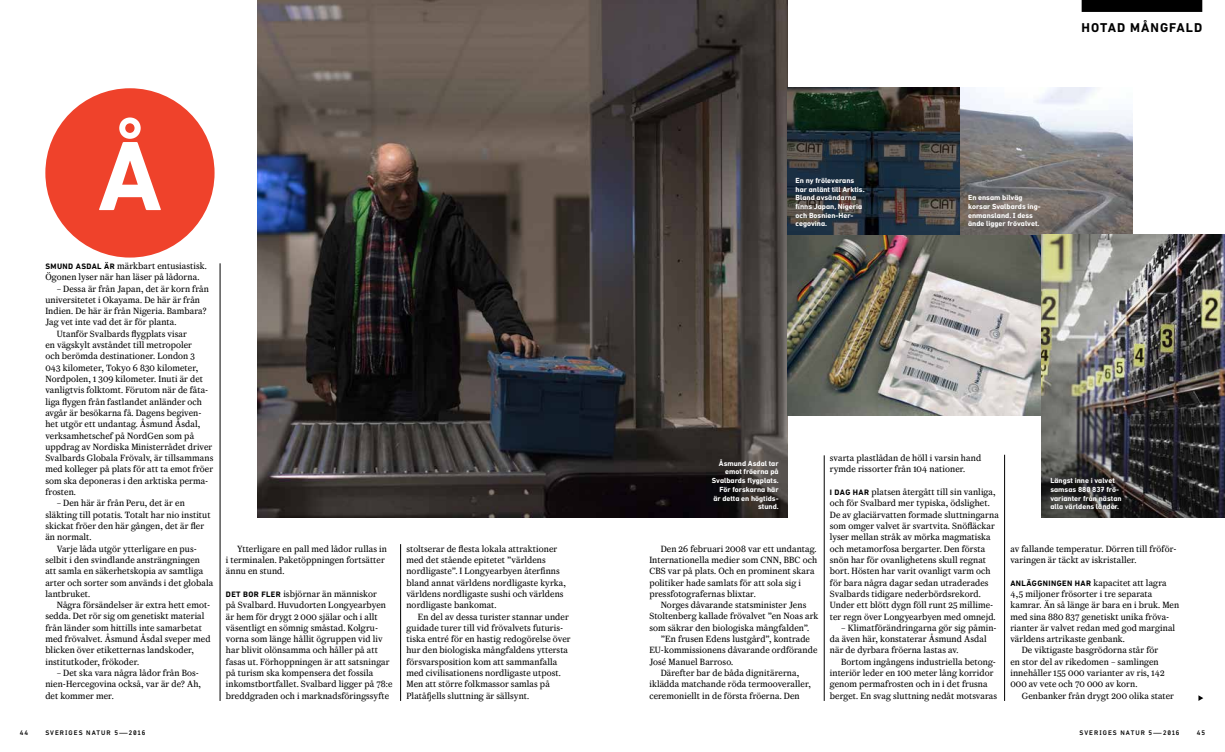
<style>
.page{position:relative;width:1225px;height:752px;background:#fff}
.page>*{position:absolute;margin:0;border:0;box-sizing:border-box;transform-origin:0 0}
.t1{font:700 100px "DIN Next W1 G";color:#fff}
.t2{font:700 13px "DIN Next W1 G";letter-spacing:.075em;color:#000}
.t3{font:9.5px/11.3px "Caponi Text";letter-spacing:.01em;color:#000}
.t4{font:700 7.5px/8.7px "DIN Next W1 G";color:#fff}
.t5{font:500 6.8px "DIN Next W1 G";letter-spacing:.15em;color:#000}
.s1{font-family:"DIN Next W1 G";font-weight:700;font-size:8px}
</style>
<div class="page">
<div style="left:45px;top:88px;width:169px;height:169px;background:#ef422b;border-radius:50%"></div>
<hr style="left:824px;top:455px;width:1px;height:245px;background:#000">
<hr style="left:220px;top:263px;width:1px;height:437px;background:#000">
<hr style="left:400px;top:544px;width:1px;height:156px;background:#000">
<hr style="left:1004px;top:454px;width:1px;height:246px;background:#000">
<svg style="left:1198px;top:695px;width:5px;height:5px"></svg>
<div style="left:1081px;top:0;width:121px;height:12px;background:#000"></div>
<img style="left:257px;top:0;width:530px;height:517px">
<img style="left:787px;top:235px;width:254px;height:180px">
<img style="left:959px;top:88px;width:173px;height:147px">
<svg style="left:787px;top:88px;width:172px;height:147px;background:#2c3436"></svg>
<img style="left:1041px;top:235px;width:184px;height:282px">
<h1 class="t1" style="left:98px;top:117px;width:66px">Å</h1>
<p class="t3" style="left:45px;top:259px;width:163px"><span class="s1">SMUND ASDAL ÄR</span> märkbart entusiastisk.<br>Ögonen lyser när han läser på lådorna.</p>
<p class="t3" style="left:57px;top:282px;width:154px">– Dessa är från Japan, det är korn från</p>
<p class="t3" style="left:45px;top:293px;width:156px">universitetet i Okayama. De här är från</p>
<p class="t3" style="left:45px;top:304px;width:163px">Indien. De här är från Nigeria. Bambara?</p>
<p class="t3" style="left:45px;top:316px;width:133px">Jag vet inte vad det är för planta.</p>
<p class="t3" style="left:57px;top:327px;width:132px">Utanför Svalbards flygplats visar</p>
<p class="t3" style="left:45px;top:338px;width:148px">en vägskylt avståndet till metropoler</p>
<p class="t3" style="left:45px;top:349px;width:151px">och berömda destinationer. London 3</p>
<p class="t3" style="left:45px;top:361px;width:154px">043 kilometer, Tokyo 6 830 kilometer,</p>
<p class="t3" style="left:45px;top:372px;width:159px">Nordpolen, 1 309 kilometer. Inuti är det</p>
<p class="t3" style="left:45px;top:383px;width:164px">vanligtvis folktomt. Förutom när de fåta-</p>
<p class="t3" style="left:45px;top:395px;width:158px">liga flygen från fastlandet anländer och</p>
<p class="t3" style="left:45px;top:406px;width:158px">avgår är besökarna få. Dagens begiven-</p>
<p class="t3" style="left:45px;top:417px;width:156px">het utgör ett undantag. Åsmund Åsdal,</p>
<p class="t3" style="left:45px;top:429px;width:150px">verksamhetschef på NordGen som på</p>
<p class="t3" style="left:45px;top:440px;width:168px">uppdrag av Nordiska Ministerrådet driver</p>
<p class="t3" style="left:45px;top:451px;width:169px">Svalbards Globala Frövalv, är tillsammans</p>
<p class="t3" style="left:45px;top:462px;width:169px">med kolleger på plats för att ta emot fröer</p>
<p class="t3" style="left:45px;top:474px;width:164px">som ska deponeras i den arktiska perma-</p>
<p class="t3" style="left:45px;top:485px;width:32px">frosten.</p>
<p class="t3" style="left:45px;top:496px;width:167px;text-indent:11px">– Den här är från Peru, det är en släkting till potatis. Totalt har nio institut skickat fröer den här gången, det är fler än normalt.</p>
<p class="t3" style="left:45px;top:541px;width:169px;text-indent:11px">Varje låda utgör ytterligare en pus&shy;selbit i den svindlande ansträngningen att samla en säkerhetskopia av samtliga arter och sorter som används i det globala lantbruket.</p>
<p class="t3" style="left:45px;top:598px;width:167px;text-indent:11px">Några försändelser är extra hett emot&shy;sedda. Det rör sig om genetiskt material från länder som hittills inte samarbetat med frövalvet. Åsmund Åsdal sveper med blicken över etiketternas landskoder, institutkoder, frökoder.</p>
<p class="t3" style="left:45px;top:666px;width:157px;text-indent:11px">– Det ska vara några lådor från Bos&shy;nien-Hercegovina också, var är de? Ah, det kommer mer.</p>
<p class="t3" style="left:226px;top:542px;width:163px;text-indent:11px">Ytterligare en pall med lådor rullas in i terminalen. Paketöppningen fortsätter ännu en stund.</p>
<p class="t3" style="left:226px;top:587px;width:168px"><span class="s1">DET BOR FLER</span> isbjörnar än människor<br>på Svalbard. Huvudorten Longyearbyen är hem för drygt 2 000 själar och i allt väsentligt en sömnig småstad. Kolgru&shy;vorna som länge hållit ögruppen vid liv har blivit olönsamma och håller på att fasas ut. Förhoppningen är att satsningar på turism ska kompensera det fossila inkomstbortfallet. Svalbard ligger på 78:e breddgraden och i marknadsföringssyfte</p>
<p class="t3" style="left:406px;top:542px;width:161px">stoltserar de flesta lokala attraktioner med det stående epitetet ”världens nordligaste”. I Longyearbyen återfinns bland annat världens nordligaste kyrka, världens nordligaste sushi och världens nordligaste bankomat.</p>
<p class="t3" style="left:406px;top:609px;width:166px;text-indent:11px">En del av dessa turister stannar under guidade turer till vid frövalvets futuris&shy;tiska entré för en hastig redogörelse över hur den biologiska mångfaldens yttersta försvarsposition kom att sammanfalla med civilisationens nordligaste utpost.<br>Men att större folkmassor samlas på Platåfjells sluttning är sällsynt.</p>
<p class="t4" style="left:795px;top:176px;width:71px">En ny fröleverans har anlänt till Arktis.<br>Bland avsändarna finns Japan, Nigeria och Bosnien-Her&shy;cegovina.</p>
<h2 class="t2" style="left:1081px;top:20px;width:122px">HOTAD MÅNGFALD</h2>
<p class="t4" style="left:968px;top:193px;width:74px">En ensam bilväg korsar Svalbards ing&shy;enmansland. I dess ände ligger frövalvet.</p>
<p class="t4" style="left:712px;top:458px;width:68px;text-align:right">Åsmund Asdal tar emot fröerna på<br>Svalbards flygplats.<br>För forskarna här är detta en högtids&shy;stund.</p>
<p class="t3" style="left:649px;top:542px;width:169px;text-indent:11px">Den 26 februari 2008 var ett undantag.<br>Internationella medier som CNN, BBC och CBS var på plats. Och en prominent skara politiker hade samlats för att sola sig i pressfotografernas blixtar.</p>
<p class="t3" style="left:660px;top:598px;width:147px">Norges dåvarande statsminister Jens</p>
<p class="t3" style="left:649px;top:609px;width:170px">Stoltenberg kallade frövalvet ”en Noas ark</p>
<p class="t3" style="left:649px;top:621px;width:161px">som säkrar den biologiska mångfalden”.</p>
<p class="t3" style="left:660px;top:632px;width:151px">”En frusen Edens lustgård”, kontrade</p>
<p class="t3" style="left:649px;top:643px;width:170px">EU-kommissionens dåvarande ordförande</p>
<p class="t3" style="left:649px;top:654px;width:85px">José Manuel Barroso.</p>
<p class="t3" style="left:660px;top:666px;width:140px">Därefter bar de båda dignitärerna,</p>
<p class="t3" style="left:649px;top:677px;width:163px">iklädda matchande röda termooveraller,</p>
<p class="t3" style="left:649px;top:688px;width:152px">ceremoniellt in de första fröerna. Den</p>
<p class="t3" style="left:830px;top:451px;width:153px">svarta plastlådan de höll i varsin hand rymde rissorter från 104 nationer.</p>
<p class="t3" style="left:830px;top:485px;width:170px"><span class="s1">I DAG HAR</span> platsen återgått till sin vanliga, och för Svalbard mer typiska, ödslighet.<br>De av glaciärvatten formade sluttningarna som omger valvet är svartvita. Snöfläckar lyser mellan stråk av mörka magmatiska och metamorfosa bergarter. Den första snön har för ovanlighetens skull regnat bort. Hösten har varit ovanligt varm och för bara några dagar sedan utraderades Svalbards tidigare nederbördsrekord.<br>Under ett blött dygn föll runt 25 millime&shy;ter regn över Longyearbyen med omnejd.</p>
<p class="t3" style="left:830px;top:621px;width:168px;text-indent:11px">– Klimatförändringarna gör sig påmin&shy;da även här, konstaterar Åsmund Asdal när de dyrbara fröerna lastas av.</p>
<p class="t3" style="left:830px;top:655px;width:169px;text-indent:11px">Bortom ingångens industriella betong&shy;interiör leder en 100 meter lång korridor genom permafrosten och in i det frusna berget. En svag sluttning nedåt motsvaras</p>
<p class="t4" style="left:1050px;top:476px;width:73px">Längst inne i valvet samsas 880 837 frö&shy;varianter från nästan alla världens länder.</p>
<p class="t3" style="left:1010px;top:542px;width:168px">av fallande temperatur. Dörren till fröför&shy;varingen är täckt av iskristaller.</p>
<p class="t3" style="left:1010px;top:576px;width:158px"><span class="s1">ANLÄGGNINGEN HAR</span> kapacitet att lagra</p>
<p class="t3" style="left:1010px;top:587px;width:143px">4,5 miljoner frösorter i tre separata</p>
<p class="t3" style="left:1010px;top:598px;width:170px">kamrar. Än så länge är bara en i bruk. Men</p>
<p class="t3" style="left:1010px;top:609px;width:160px">med sina 880 837 genetiskt unika fröva-</p>
<p class="t3" style="left:1010px;top:621px;width:166px">rianter är valvet redan med god marginal</p>
<p class="t3" style="left:1010px;top:632px;width:116px">världens artrikaste genbank.</p>
<p class="t3" style="left:1021px;top:643px;width:138px">De viktigaste basgrödorna står för</p>
<p class="t3" style="left:1010px;top:655px;width:150px">en stor del av rikedomen – samlingen</p>
<p class="t3" style="left:1010px;top:666px;width:156px">innehåller 155 000 varianter av ris, 142</p>
<p class="t3" style="left:1010px;top:677px;width:128px">000 av vete och 70 000 av korn.</p>
<p class="t3" style="left:1021px;top:688px;width:154px">Genbanker från drygt 200 olika stater</p>
<p class="t5" style="left:20px;top:727px;width:10px">44</p>
<p class="t5" style="left:45px;top:727px;width:102px">SVERIGES NATUR 5—2016</p>
<p class="t5" style="left:1079px;top:727px;width:102px">SVERIGES NATUR 5—2016</p>
<p class="t5" style="left:1196px;top:727px;width:10px">45</p>
</div>
